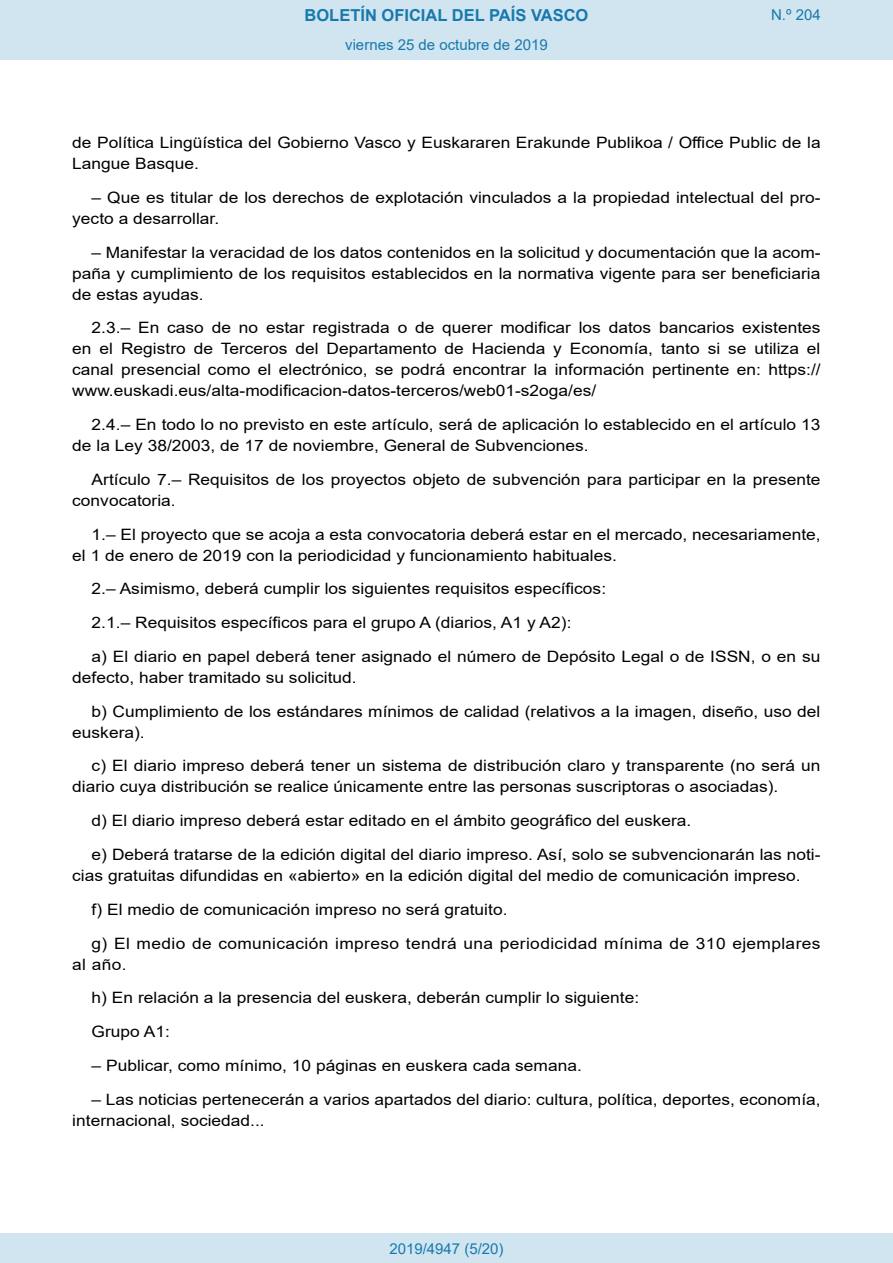
<style>
.page{position:relative;width:893px;height:1263px;background:#fff}
.page>*{position:absolute;margin:0;border:0;box-sizing:border-box;transform-origin:0 0}
.t1{font:700 16.5px "Arial";color:#1879ad}
.BOPVDetalle{font:15.6px/21px "Arial";color:#000;scale:1.11 1}
.BOPVDetalle-2{font:15.6px/21px "Arial";letter-spacing:.02em;color:#000;scale:1.11 1}
.Paginacion_Centro{font:15px "Arial";color:#1879ad}
</style>
<div class="page">
<div style="left:0;top:0;width:893px;height:60px;background:#d0e5f0"></div>
<div style="left:0;top:1233px;width:893px;height:30px;background:#d0e5f0"></div>
<p class="t1" style="left:305px;top:3px;width:285px">BOLETÍN OFICIAL DEL PAÍS VASCO</p>
<p class="Paginacion_Centro" style="left:345px;top:35px;width:204px">viernes 25 de octubre de 2019</p>
<p class="Paginacion_Centro" style="left:771px;top:5px;width:51px">N.º 204</p>
<p class="BOPVDetalle" style="left:72px;top:132px;width:676px">de Política Lingüística del Gobierno Vasco y Euskararen Erakunde Publikoa / Office Public de la<br>Langue Basque.</p>
<p class="BOPVDetalle" style="left:72px;top:187px;width:676px;text-indent:19px">– Que es titular de los derechos de explotación vinculados a la propiedad intelectual del pro&shy;yecto a desarrollar.</p>
<p class="BOPVDetalle" style="left:72px;top:242px;width:676px;text-align:justify;text-indent:19px">– Manifestar la veracidad de los datos contenidos en la solicitud y documentación que la acom&shy;paña y cumplimiento de los requisitos establecidos en la normativa vigente para ser beneficiaria de estas ayudas.</p>
<p class="BOPVDetalle" style="left:72px;top:317px;width:676px;text-align:justify;text-indent:19px">2.3.– En caso de no estar registrada o de querer modificar los datos bancarios existentes en el Registro de Terceros del Departamento de Hacienda y Economía, tanto si se utiliza el canal presencial como el electrónico, se podrá encontrar la información pertinente en: https:// www.euskadi.eus/alta-modificacion-datos-terceros/web01-s2oga/es/</p>
<p class="BOPVDetalle" style="left:72px;top:414px;width:676px;text-indent:19px">2.4.– En todo lo no previsto en este artículo, será de aplicación lo establecido en el artículo 13 de la Ley 38/2003, de 17 de noviembre, General de Subvenciones.</p>
<p class="BOPVDetalle" style="left:72px;top:469px;width:676px;text-indent:19px">Artículo 7.– Requisitos de los proyectos objeto de subvención para participar en la presente convocatoria.</p>
<p class="BOPVDetalle" style="left:72px;top:524px;width:676px;text-indent:19px">1.– El proyecto que se acoja a esta convocatoria deberá estar en el mercado, necesariamente, el 1 de enero de 2019 con la periodicidad y funcionamiento habituales.</p>
<p class="BOPVDetalle" style="left:92px;top:578px;width:465px">2.– Asimismo, deberá cumplir los siguientes requisitos específicos:</p>
<p class="BOPVDetalle" style="left:92px;top:612px;width:434px">2.1.– Requisitos específicos para el grupo A (diarios, A1 y A2):</p>
<p class="BOPVDetalle" style="left:72px;top:646px;width:675px;text-indent:19px">a) El diario en papel deberá tener asignado el número de Depósito Legal o de ISSN, o en su defecto, haber tramitado su solicitud.</p>
<p class="BOPVDetalle" style="left:72px;top:701px;width:675px;text-indent:19px">b) Cumplimiento de los estándares mínimos de calidad (relativos a la imagen, diseño, uso del euskera).</p>
<p class="BOPVDetalle" style="left:72px;top:755px;width:676px;text-indent:19px">c) El diario impreso deberá tener un sistema de distribución claro y transparente (no será un diario cuya distribución se realice únicamente entre las personas suscriptoras o asociadas).</p>
<p class="BOPVDetalle" style="left:92px;top:810px;width:542px">d) El diario impreso deberá estar editado en el ámbito geográfico del euskera.</p>
<p class="BOPVDetalle" style="left:72px;top:844px;width:676px;text-indent:19px">e) Deberá tratarse de la edición digital del diario impreso. Así, solo se subvencionarán las noti&shy;cias gratuitas difundidas en «abierto» en la edición digital del medio de comunicación impreso.</p>
<p class="BOPVDetalle" style="left:92px;top:899px;width:376px">f) El medio de comunicación impreso no será gratuito.</p>
<p class="BOPVDetalle-2" style="left:72px;top:932px;width:676px;text-indent:19px">g) El medio de comunicación impreso tendrá una periodicidad mínima de 310 ejemplares al año.</p>
<p class="BOPVDetalle" style="left:92px;top:987px;width:495px">h) En relación a la presencia del euskera, deberán cumplir lo siguiente:</p>
<p class="BOPVDetalle" style="left:92px;top:1021px;width:72px">Grupo A1:</p>
<p class="BOPVDetalle" style="left:92px;top:1055px;width:443px">– Publicar, como mínimo, 10 páginas en euskera cada semana.</p>
<p class="BOPVDetalle" style="left:72px;top:1088px;width:676px;text-indent:19px">– Las noticias pertenecerán a varios apartados del diario: cultura, política, deportes, economía, internacional, sociedad...</p>
<p class="Paginacion_Centro" style="left:389px;top:1238px;width:116px">2019/4947 (5/20)</p>
</div>
